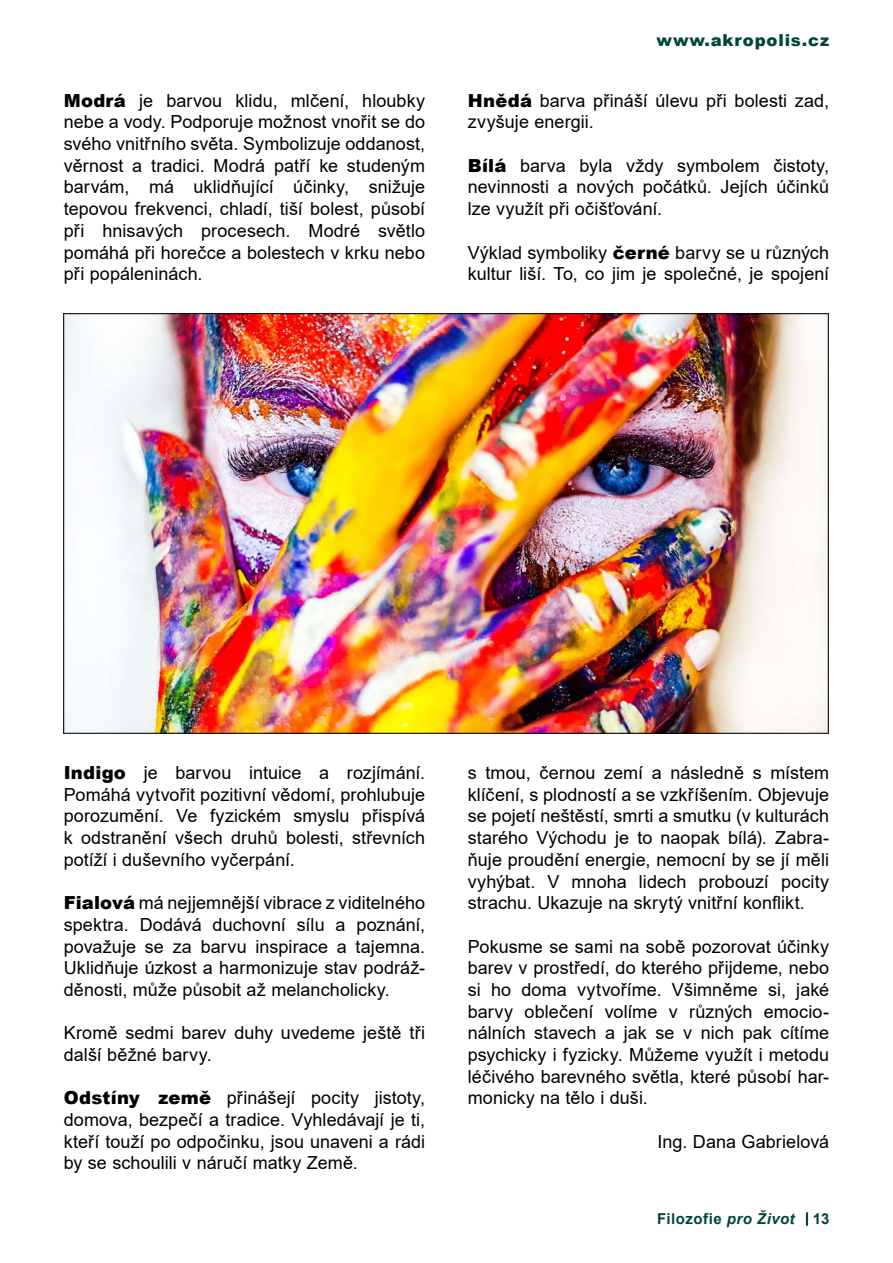
<style>
.page{position:relative;width:893px;height:1263px;background:#fff}
.page>*{position:absolute;margin:0;border:0;box-sizing:border-box;transform-origin:0 0}
.odstavec_odsazený_če{font:18px/21.8px "Arial";letter-spacing:.005em;color:#000;text-align:justify}
.podpis_za_článkem{font:18px "Arial";letter-spacing:.005em;color:#000}
.t1{font:900 16.5px "Arial";letter-spacing:.05em;color:#00463d}
.t2{font:700 15px "Arial";letter-spacing:.03em;color:#00463d}
.s1{font-weight:900}
.s2{font-style:italic}
</style>
<div class="page">
<svg style="left:806px;top:1212px;width:2px;height:14px"></svg>
<img style="left:64px;top:314px;width:764px;height:419px">
<p class="odstavec_odsazený_če" style="left:64px;top:89px;width:363px"><span class="s1">Modrá</span> je barvou klidu, mlčení, hloubky nebe a vody. Podporuje možnost vnořit se do svého vnitřního světa. Symbolizuje oddanost, věrnost a tradici. Modrá patří ke studeným barvám, má uklidňující účinky, snižuje tepovou frekvenci, chladí, tiší bolest, působí při hnisavých procesech. Modré světlo pomáhá při horečce a bolestech v krku nebo při popáleninách.</p>
<p class="t1" style="left:657px;top:28px;width:174px">www.akropolis.cz</p>
<p class="odstavec_odsazený_če" style="left:468px;top:89px;width:363px"><span class="s1">Hnědá</span> barva přináší úlevu při bolesti zad, zvyšuje energii.</p>
<p class="odstavec_odsazený_če" style="left:468px;top:154px;width:363px"><span class="s1">Bílá</span> barva byla vždy symbolem čistoty, nevinnosti a nových počátků. Jejích účinků lze využít při očišťování.</p>
<p class="odstavec_odsazený_če" style="left:468px;top:241px;width:363px">Výklad symboliky <span class="s1">černé</span> barvy se u různých kultur liší. To, co jim je společné, je spojení</p>
<p class="odstavec_odsazený_če" style="left:64px;top:762px;width:363px"><span class="s1">Indigo</span> je barvou intuice a rozjímání.<br>Pomáhá vytvořit pozitivní vědomí, prohlubuje porozumění. Ve fyzickém smyslu přispívá k odstranění všech druhů bolesti, střevních potíží i duševního vyčerpání.</p>
<p class="odstavec_odsazený_če" style="left:64px;top:892px;width:363px"><span class="s1">Fialová</span> má nejjemnější vibrace z viditelného spektra. Dodává duchovní sílu a poznání, považuje se za barvu inspirace a tajemna.<br>Uklidňuje úzkost a harmonizuje stav podráž&shy;děnosti, může působit až melancholicky.</p>
<p class="odstavec_odsazený_če" style="left:64px;top:1022px;width:363px">Kromě sedmi barev duhy uvedeme ještě tři další běžné barvy.</p>
<p class="odstavec_odsazený_če" style="left:64px;top:1087px;width:363px"><span class="s1">Odstíny země</span> přinášejí pocity jistoty, domova, bezpečí a tradice. Vyhledávají je ti, kteří touží po odpočinku, jsou unaveni a rádi by se schoulili v náručí matky Země.</p>
<p class="odstavec_odsazený_če" style="left:468px;top:762px;width:363px">s tmou, černou zemí a následně s místem klíčení, s plodností a se vzkříšením. Objevuje se pojetí neštěstí, smrti a smutku (v kulturách starého Východu je to naopak bílá). Zabra&shy;ňuje proudění energie, nemocní by se jí měli vyhýbat. V mnoha lidech probouzí pocity strachu. Ukazuje na skrytý vnitřní konflikt.</p>
<p class="odstavec_odsazený_če" style="left:468px;top:935px;width:363px">Pokusme se sami na sobě pozorovat účinky barev v prostředí, do kterého přijdeme, nebo si ho doma vytvoříme. Všimněme si, jaké barvy oblečení volíme v různých emocio&shy;nálních stavech a jak se v nich pak cítíme psychicky i fyzicky. Můžeme využít i metodu léčivého barevného světla, které působí har&shy;monicky na tělo i duši.</p>
<p class="podpis_za_článkem" style="left:657px;top:1129px;width:173px">Ing. Dana Gabrielová</p>
<p class="t2" style="left:657px;top:1208px;width:174px">Filozofie <span class="s2">pro Život</span> 13</p>
</div>
